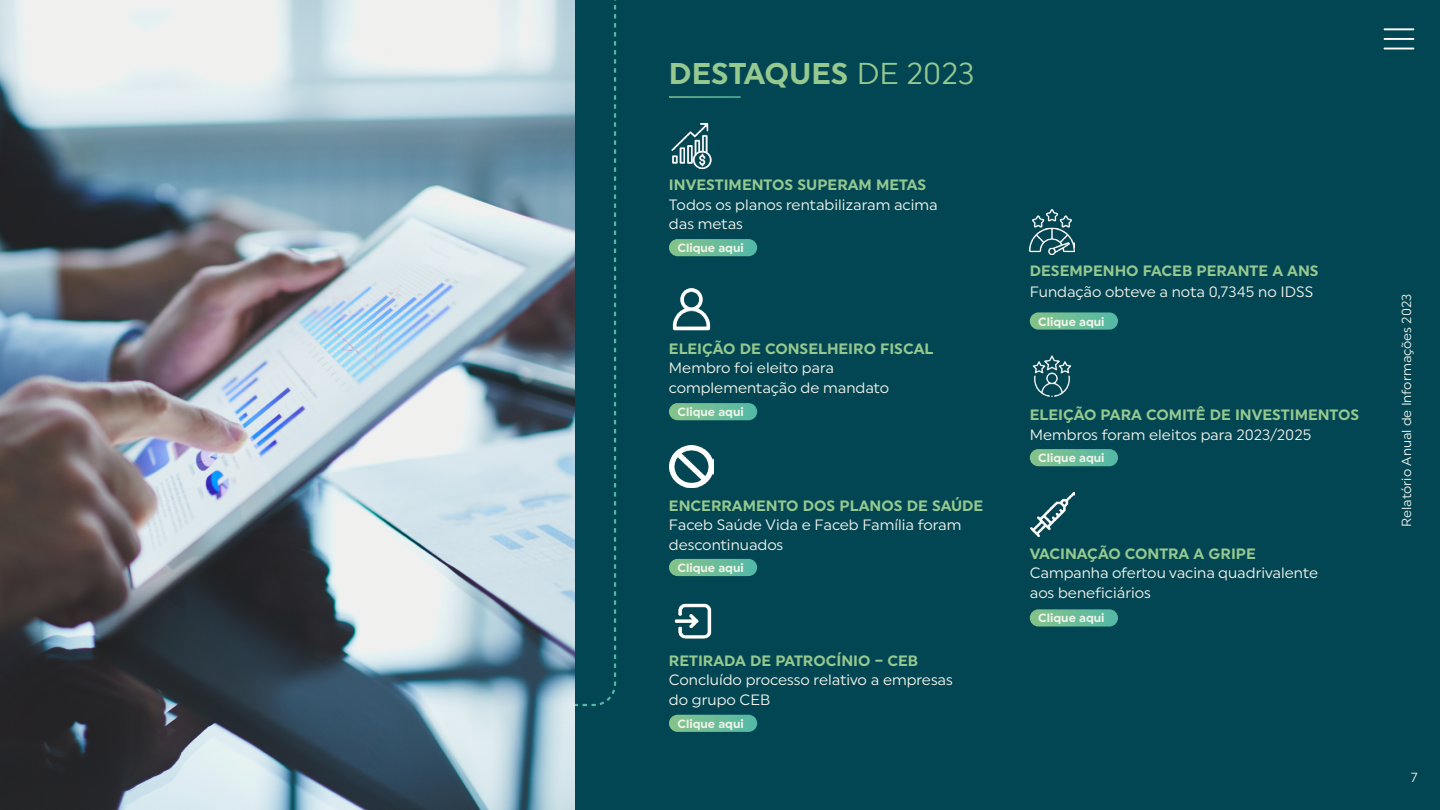
<style>
.page{position:relative;width:1440px;height:810px;background:#034653}
.page>*{position:absolute;margin:0;border:0;box-sizing:border-box;transform-origin:0 0}
.t1{font:700 30px "Uniform";color:#95c98f}
.t2{font:15px/19.5px "Uniform";color:#f1f3ea}
.t3{font:700 15px "Uniform";color:#95c98f}
.t4{font:13.2px "Uniform";color:#eff3eb}
.t5{font:700 12px "Uniform";color:#f1f3ea}
.s1{font-family:"Uniform Regular 3";font-weight:400}
</style>
<div class="page">
<hr style="left:1384px;top:28px;width:30px;height:2px;background:#fff">
<hr style="left:1384px;top:38px;width:30px;height:2px;background:#fff">
<hr style="left:1384px;top:48px;width:30px;height:2px;background:#fff">
<svg style="left:574px;top:0;width:43px;height:707px"></svg>
<img style="left:0;top:0;width:574px;height:810px">
<hr style="left:669px;top:96px;width:72px;height:2px;background:#fff">
<img style="left:671px;top:123px;width:41px;height:45px">
<img style="left:672px;top:287px;width:39px;height:44px">
<img style="left:674px;top:603px;width:38px;height:36px">
<img style="left:670px;top:446px;width:43px;height:41px">
<img style="left:1030px;top:209px;width:45px;height:45px">
<img style="left:1032px;top:355px;width:40px;height:42px">
<img style="left:1030px;top:493px;width:44px;height:44px">
<div style="left:669px;top:239px;width:88px;height:17px;background:linear-gradient(to right,#83c189,#55b9a7);border-radius:9px"></div>
<div style="left:669px;top:403px;width:88px;height:17px;background:linear-gradient(to right,#83c189,#55b9a7);border-radius:9px"></div>
<div style="left:669px;top:559px;width:88px;height:17px;background:linear-gradient(to right,#83c189,#55b9a7);border-radius:9px"></div>
<div style="left:669px;top:715px;width:88px;height:17px;background:linear-gradient(to right,#83c189,#55b9a7);border-radius:9px"></div>
<div style="left:1030px;top:312px;width:88px;height:18px;background:linear-gradient(to right,#85c38a,#54b8a6);border-radius:9px"></div>
<div style="left:1030px;top:449px;width:88px;height:17px;background:linear-gradient(to right,#84c289,#55b9a7);border-radius:9px"></div>
<div style="left:1030px;top:609px;width:88px;height:18px;background:linear-gradient(to right,#84c289,#54b8a6);border-radius:9px"></div>
<h1 class="t1" style="left:669px;top:56px;width:307px">DESTAQUES <span class="s1">DE 2023</span></h1>
<p class="t3" style="left:669px;top:176px;width:259px">INVESTIMENTOS SUPERAM METAS</p>
<p class="t2" style="left:669px;top:194px;width:270px">Todos os planos rentabilizaram acima das metas</p>
<p class="t5" style="left:677px;top:241px;width:68px">Clique aqui</p>
<p class="t3" style="left:669px;top:339px;width:266px">ELEIÇÃO DE CONSELHEIRO FISCAL</p>
<p class="t2" style="left:669px;top:358px;width:222px">Membro foi eleito para complementação de mandato</p>
<p class="t5" style="left:677px;top:405px;width:68px">Clique aqui</p>
<p class="t3" style="left:669px;top:496px;width:316px">ENCERRAMENTO DOS PLANOS DE SAÚDE</p>
<p class="t2" style="left:669px;top:515px;width:294px">Faceb Saúde Vida e Faceb Família foram descontinuados</p>
<p class="t5" style="left:677px;top:561px;width:68px">Clique aqui</p>
<p class="t3" style="left:669px;top:651px;width:251px">RETIRADA DE PATROCÍNIO – CEB</p>
<p class="t2" style="left:669px;top:670px;width:285px">Concluído processo relativo a empresas do grupo CEB</p>
<p class="t5" style="left:677px;top:716px;width:68px">Clique aqui</p>
<p class="t3" style="left:1030px;top:262px;width:290px">DESEMPENHO FACEB PERANTE A ANS</p>
<p class="t2" style="left:1030px;top:282px;width:285px">Fundação obteve a nota 0,7345 no IDSS</p>
<p class="t5" style="left:1038px;top:314px;width:68px">Clique aqui</p>
<p class="t3" style="left:1030px;top:406px;width:331px">ELEIÇÃO PARA COMITÊ DE INVESTIMENTOS</p>
<p class="t2" style="left:1030px;top:425px;width:283px">Membros foram eleitos para 2023/2025</p>
<p class="t5" style="left:1038px;top:451px;width:68px">Clique aqui</p>
<p class="t3" style="left:1030px;top:545px;width:228px">VACINAÇÃO CONTRA A GRIPE</p>
<p class="t2" style="left:1030px;top:563px;width:290px">Campanha ofertou vacina quadrivalente aos beneficiários</p>
<p class="t5" style="left:1038px;top:611px;width:68px">Clique aqui</p>
<p class="t4" style="left:1399px;top:527px;width:235px;rotate:-90deg">Relatório Anual de Informações 2023</p>
<p class="t4" style="left:1411px;top:769px;width:8px">7</p>
</div>
